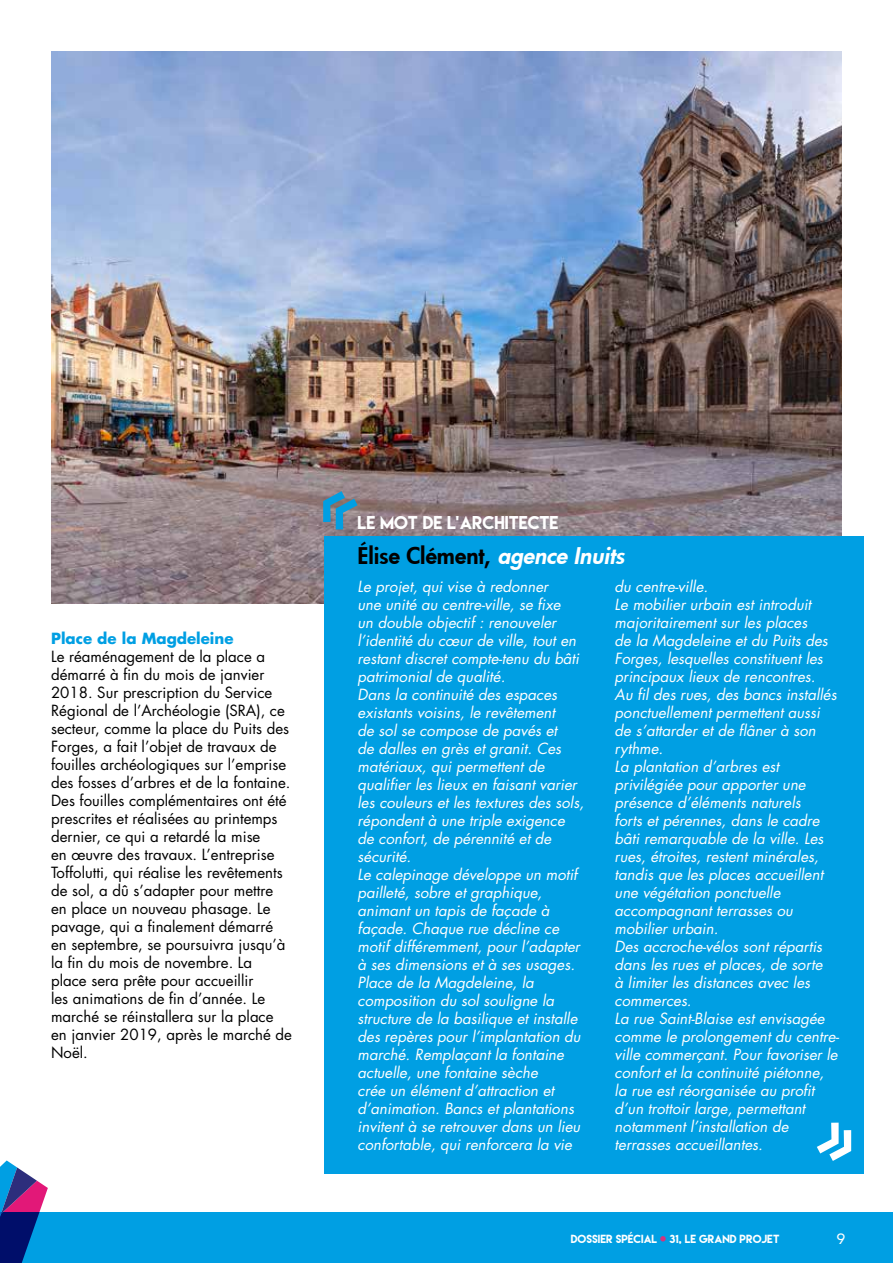
<style>
.page{position:relative;width:893px;height:1263px;background:#fff}
.page>*{position:absolute;margin:0;border:0;box-sizing:border-box;transform-origin:0 0}
.t1{font:800 22.5px "Futura";color:#000}
.t2{font:16.5px "Lemon Milk";color:#fff}
.t3{font:italic 15px/18px "Futura Std";color:#fff}
.t4{font:15px/18px "Futura Std";color:#000}
.t5{font:700 15px "Futura Std";color:#009fe3}
.t6{font:15px "Mark";color:#fff}
.t7{font:10.5px "Lemon Milk";color:#fff}
.s1{font-style:italic;color:#fff}
</style>
<div class="page">
<div style="left:0;top:1212px;width:893px;height:51px;background:#009fe3"></div>
<svg style="left:0;top:1160px;width:48px;height:103px"></svg>
<svg style="left:660px;top:1236px;width:6px;height:5px"></svg>
<img style="left:51px;top:51px;width:791px;height:553px">
<div style="left:324px;top:536px;width:539px;height:638px;background:#009fe3"></div>
<svg style="left:323px;top:491px;width:35px;height:38px"></svg>
<svg style="left:817px;top:1122px;width:34px;height:39px"></svg>
<p class="t5" style="left:51px;top:628px;width:184px">Place de la Magdeleine</p>
<p class="t4" style="left:51px;top:647px;width:242px">Le réaménagement de la place a démarré à fin du mois de janvier 2018. Sur prescription du Service Régional de l’Archéologie (SRA), ce secteur, comme la place du Puits des Forges, a fait l’objet de travaux de fouilles archéologiques sur l’emprise des fosses d’arbres et de la fontaine.<br>Des fouilles complémentaires ont été prescrites et réalisées au printemps dernier, ce qui a retardé la mise<br>en œuvre des travaux. L’entreprise Toffolutti, qui réalise les revêtements de sol, a dû s’adapter pour mettre en place un nouveau phasage. Le pavage, qui a finalement démarré en septembre, se poursuivra jusqu’à la fin du mois de novembre. La<br>place sera prête pour accueillir<br>les animations de fin d’année. Le marché se réinstallera sur la place en janvier 2019, après le marché de Noël.</p>
<p class="t2" style="left:358px;top:511px;width:203px">LE MOT DE L’ARCHITECTE</p>
<h1 class="t1" style="left:358px;top:540px;width:274px">Élise Clément, <span class="s1">agence Inuits</span></h1>
<p class="t3" style="left:358px;top:577px;width:228px">Le projet, qui vise à redonner<br>une unité au centre-ville, se fixe<br>un double objectif : renouveler l’identité du cœur de ville, tout en restant discret compte-tenu du bâti patrimonial de qualité.<br>Dans la continuité des espaces existants voisins, le revêtement<br>de sol se compose de pavés et<br>de dalles en grès et granit. Ces matériaux, qui permettent de qualifier les lieux en faisant varier les couleurs et les textures des sols, répondent à une triple exigence de confort, de pérennité et de sécurité.<br>Le calepinage développe un motif pailleté, sobre et graphique, animant un tapis de façade à façade. Chaque rue décline ce motif différemment, pour l’adapter à ses dimensions et à ses usages.<br>Place de la Magdeleine, la composition du sol souligne la structure de la basilique et installe des repères pour l’implantation du marché. Remplaçant la fontaine actuelle, une fontaine sèche<br>crée un élément d’attraction et d’animation. Bancs et plantations invitent à se retrouver dans un lieu confortable, qui renforcera la vie</p>
<p class="t3" style="left:615px;top:577px;width:226px">du centre-ville.<br>Le mobilier urbain est introduit majoritairement sur les places<br>de la Magdeleine et du Puits des<br>Forges, lesquelles constituent les principaux lieux de rencontres.<br>Au fil des rues, des bancs installés ponctuellement permettent aussi de s’attarder et de flâner à son rythme.<br>La plantation d’arbres est privilégiée pour apporter une présence d’éléments naturels<br>forts et pérennes, dans le cadre bâti remarquable de la ville. Les rues, étroites, restent minérales, tandis que les places accueillent une végétation ponctuelle accompagnant terrasses ou mobilier urbain.<br>Des accroche-vélos sont répartis dans les rues et places, de sorte<br>à limiter les distances avec les commerces.<br>La rue Saint-Blaise est envisagée comme le prolongement du centre&shy;ville commerçant. Pour favoriser le confort et la continuité piétonne, la rue est réorganisée au profit d’un trottoir large, permettant notamment l’installation de terrasses accueillantes.</p>
<p class="t7" style="left:571px;top:1232px;width:210px">DOSSIER SPÉCIAL 31, LE GRAND PROJET</p>
<p class="t6" style="left:836px;top:1229px;width:10px">9</p>
</div>
